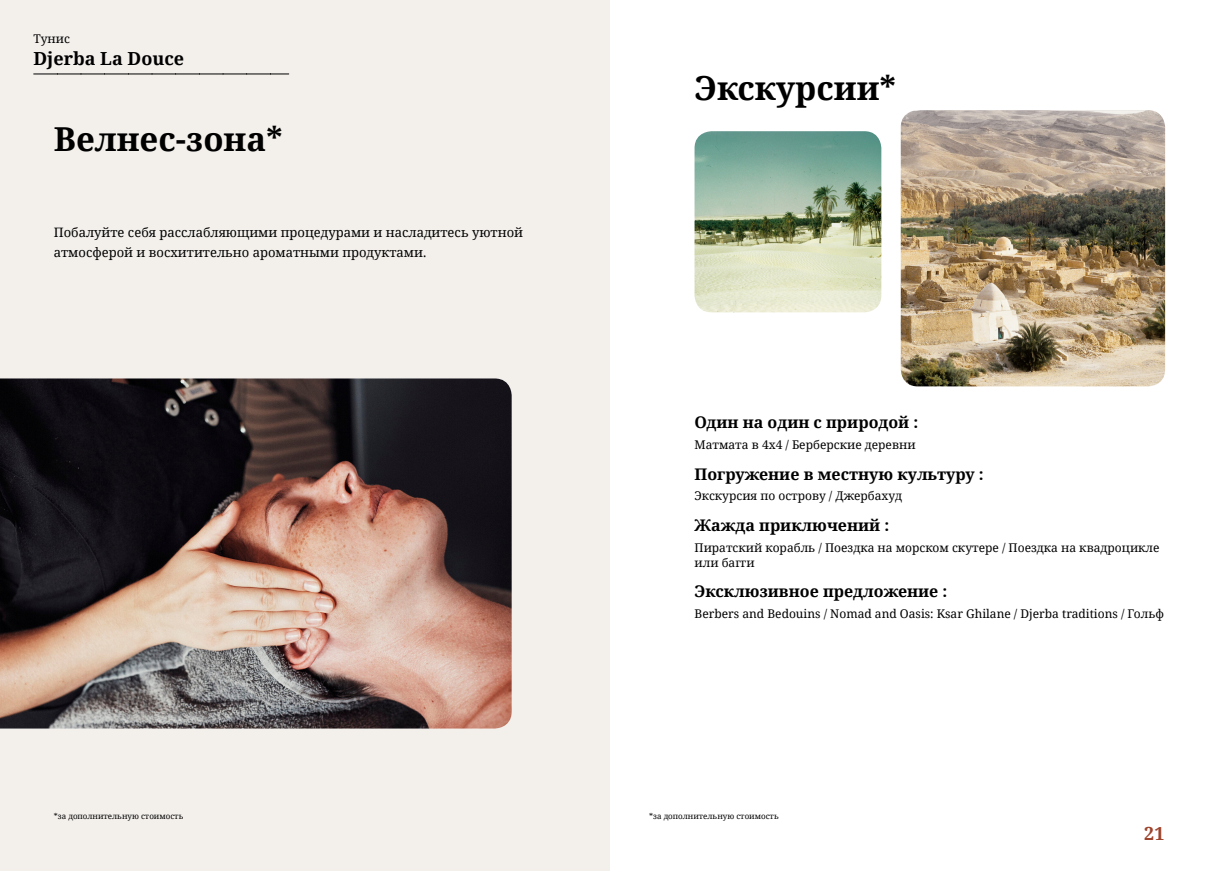
<style>
.page{position:relative;width:1219px;height:871px;background:#fff}
.page>*{position:absolute;margin:0;border:0;box-sizing:border-box;transform-origin:0 0}
.t1{font:700 33px "Noto Serif";color:#000}
.t2{font:700 18px "Noto Serif";color:#000}
.t3{font:700 18px "Noto Serif";color:#9d432c}
.t4{font:700 16px "Noto Serif";color:#000}
.t5{font:13px/20px "Noto Serif";color:#000}
.t6{font:12px/15px "Noto Serif";color:#000}
.t7{font:8px "Noto Serif";color:#000}
</style>
<div class="page">
<div style="left:0;top:0;width:609px;height:870px;background:#f3f0ec"></div>
<img style="left:0;top:378px;width:512px;height:350px">
<img style="left:694px;top:131px;width:187px;height:181px">
<img style="left:901px;top:110px;width:264px;height:276px">
<svg style="left:34px;top:74px;width:255px;height:1px"></svg>
<p class="t6" style="left:33px;top:30px;width:38px">Тунис</p>
<h2 class="t2" style="left:33px;top:45px;width:152px">Djerba La Douce</h2>
<h1 class="t1" style="left:54px;top:116px;width:230px">Велнес-зона*</h1>
<p class="t5" style="left:54px;top:221px;width:471px">Побалуйте себя расслабляющими процедурами и насладитесь уютной атмосферой и восхитительно ароматными продуктами.</p>
<p class="t7" style="left:54px;top:810px;width:131px">*за дополнительную стоимость</p>
<h1 class="t1" style="left:694px;top:65px;width:203px">Экскурсии*</h1>
<h3 class="t4" style="left:694px;top:411px;width:225px">Один на один с природой :</h3>
<p class="t6" style="left:694px;top:436px;width:223px">Матмата в 4x4 / Берберские деревни</p>
<h3 class="t4" style="left:694px;top:462px;width:291px">Погружение в местную культуру :</h3>
<p class="t6" style="left:694px;top:488px;width:209px">Экскурсия по острову / Джербахуд</p>
<h3 class="t4" style="left:694px;top:513px;width:196px">Жажда приключений :</h3>
<p class="t6" style="left:694px;top:539px;width:467px">Пиратский корабль / Поездка на морском скутере / Поездка на квадроцикле или багги</p>
<h3 class="t4" style="left:694px;top:580px;width:254px">Эксклюзивное предложение :</h3>
<p class="t6" style="left:694px;top:605px;width:471px">Berbers and Bedouins / Nomad and Oasis: Ksar Ghilane / Djerba traditions / Гольф</p>
<p class="t7" style="left:649px;top:810px;width:131px">*за дополнительную стоимость</p>
<h2 class="t3" style="left:1144px;top:820px;width:22px">21</h2>
</div>
